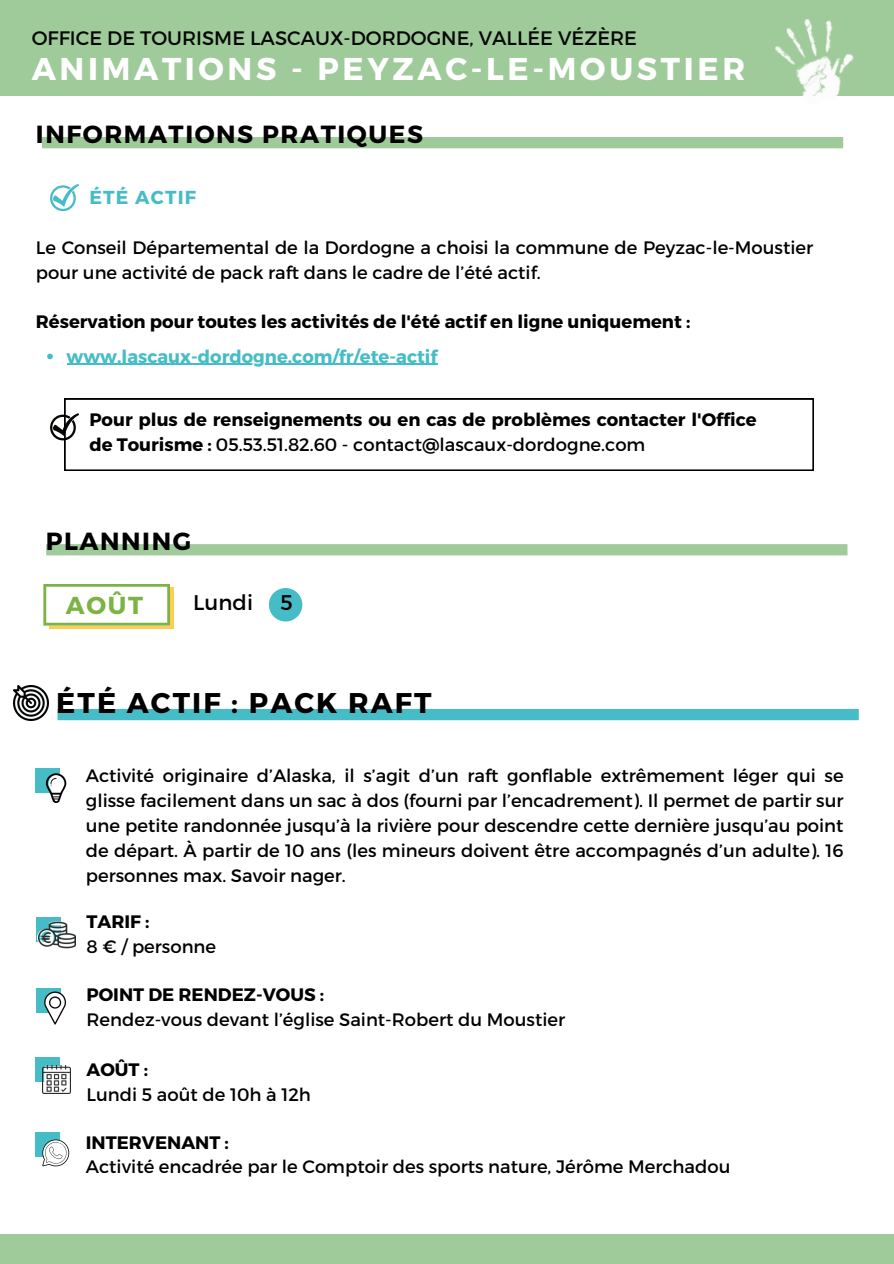
<style>
.page{position:relative;width:894px;height:1264px;background:#fff}
.page>*{position:absolute;margin:0;border:0;box-sizing:border-box;transform-origin:0 0}
.t1{font:700 31.5px "Montserrat";letter-spacing:.115em;color:#fff}
.t2{font:700 28.5px "Montserrat";letter-spacing:.07em;color:#000}
.t3{font:700 24.75px "Montserrat";letter-spacing:.065em;color:#000}
.t4{font:700 24.45px "Montserrat";color:#7cb342}
.t5{font:21.15px "Montserrat";color:#000}
.t6{font:19.5px "Montserrat";color:#040703}
.t7{font:700 18.75px "Montserrat";letter-spacing:.065em;color:#46bdc6}
.t8{font:18px/25px "Montserrat";color:#000}
.t9{font:700 18px/24.8px "Montserrat";color:#000}
.t10{font:700 18px "Montserrat";color:#46bdc6}
.s1{font-weight:400}
</style>
<div class="page">
<div style="left:0;top:0;width:893px;height:95px;background:#9fca9a"></div>
<div style="left:0;top:1234px;width:893px;height:29px;background:#9fca9a"></div>
<img style="left:768px;top:19px;width:96px;height:77px">
<div style="left:46px;top:544px;width:801px;height:11px;background:#9fca9a"></div>
<svg style="left:49px;top:587px;width:125px;height:42px"></svg>
<svg style="left:43px;top:584px;width:127px;height:41px"></svg>
<div style="left:269px;top:588px;width:33px;height:33px;background:#46bdc6;border-radius:50%"></div>
<svg style="left:50px;top:184px;width:29px;height:27px"></svg>
<div style="left:42px;top:137px;width:801px;height:11px;background:#9fca9a"></div>
<svg style="left:47px;top:353px;width:6px;height:6px"></svg>
<hr style="left:66px;top:364px;width:371px;height:1px;background:#46bdc6">
<svg style="left:50px;top:413px;width:15px;height:27px"></svg>
<svg style="left:65px;top:399px;width:748px;height:71px"></svg>
<div style="left:36px;top:768px;width:24px;height:25px;background:#46bdc6"></div>
<svg style="left:46px;top:773px;width:20px;height:29px"></svg>
<img style="left:14px;top:685px;width:34px;height:35px">
<div style="left:36px;top:1057px;width:24px;height:24px;background:#46bdc6"></div>
<img style="left:42px;top:1065px;width:28px;height:28px">
<div style="left:36px;top:1132px;width:24px;height:25px;background:#46bdc6"></div>
<svg style="left:42px;top:1139px;width:27px;height:27px"></svg>
<div style="left:57px;top:709px;width:801px;height:11px;background:#46bdc6"></div>
<svg style="left:37px;top:917px;width:1px;height:25px"></svg>
<img style="left:38px;top:917px;width:37px;height:32px">
<div style="left:37px;top:987px;width:24px;height:25px;background:#46bdc6"></div>
<svg style="left:43px;top:991px;width:23px;height:33px"></svg>
<h1 class="t6" style="left:32px;top:25px;width:606px">OFFICE DE TOURISME LASCAUX-DORDOGNE, VALLÉE VÉZÈRE</h1>
<p class="t1" style="left:32px;top:49px;width:714px">ANIMATIONS - PEYZAC-LE-MOUSTIER</p>
<p class="t3" style="left:36px;top:118px;width:388px">INFORMATIONS PRATIQUES</p>
<p class="t7" style="left:89px;top:185px;width:108px">ÉTÉ ACTIF</p>
<h6 class="t8" style="left:36px;top:234px;width:778px">Le Conseil Départemental de la Dordogne a choisi la commune de Peyzac-le-Moustier pour une activité de pack raft dans le cadre de l’été actif.</h6>
<p class="t9" style="left:36px;top:308px;width:655px">Réservation pour toutes les activités de l'été actif en ligne uniquement :</p>
<p class="t10" style="left:66px;top:344px;width:372px">www.lascaux-dordogne.com/fr/ete-actif</p>
<h2 class="t9" style="left:89px;top:406px;width:668px">Pour plus de renseignements ou en cas de problèmes contacter l'Office de Tourisme : <span class="s1">05.53.51.82.60 - contact@lascaux-dordogne.com</span></h2>
<h5 class="t3" style="left:46px;top:525px;width:147px">PLANNING</h5>
<h2 class="t4" style="left:66px;top:589px;width:79px">AOÛT</h2>
<p class="t5" style="left:193px;top:588px;width:61px">Lundi</p>
<p class="t5" style="left:280px;top:588px;width:14px">5</p>
<p class="t2" style="left:56px;top:684px;width:376px">ÉTÉ ACTIF : PACK RAFT</p>
<h2 class="t8" style="left:86px;top:762px;width:759px;text-align:justify">Activité originaire d’Alaska, il s’agit d’un raft gonflable extrêmement léger qui se glisse facilement dans un sac à dos (fourni par l’encadrement). Il permet de partir sur une petite randonnée jusqu’à la rivière pour descendre cette dernière jusqu’au point de départ. À partir de 10 ans (les mineurs doivent être accompagnés d’un adulte). 16 personnes max. Savoir nager.</h2>
<p class="t9" style="left:86px;top:908px;width:64px">TARIF :</p>
<p class="t8" style="left:86px;top:933px;width:131px">8 € / personne</p>
<p class="t9" style="left:86px;top:981px;width:239px">POINT DE RENDEZ-VOUS :</p>
<p class="t8" style="left:86px;top:1005px;width:480px">Rendez-vous devant l’église Saint-Robert du Moustier</p>
<p class="t9" style="left:86px;top:1056px;width:63px">AOÛT :</p>
<p class="t8" style="left:86px;top:1081px;width:226px">Lundi 5 août de 10h à 12h</p>
<p class="t9" style="left:86px;top:1128px;width:144px">INTERVENANT :</p>
<h1 class="t8" style="left:86px;top:1153px;width:646px">Activité encadrée par le Comptoir des sports nature, Jérôme Merchadou</h1>
</div>
